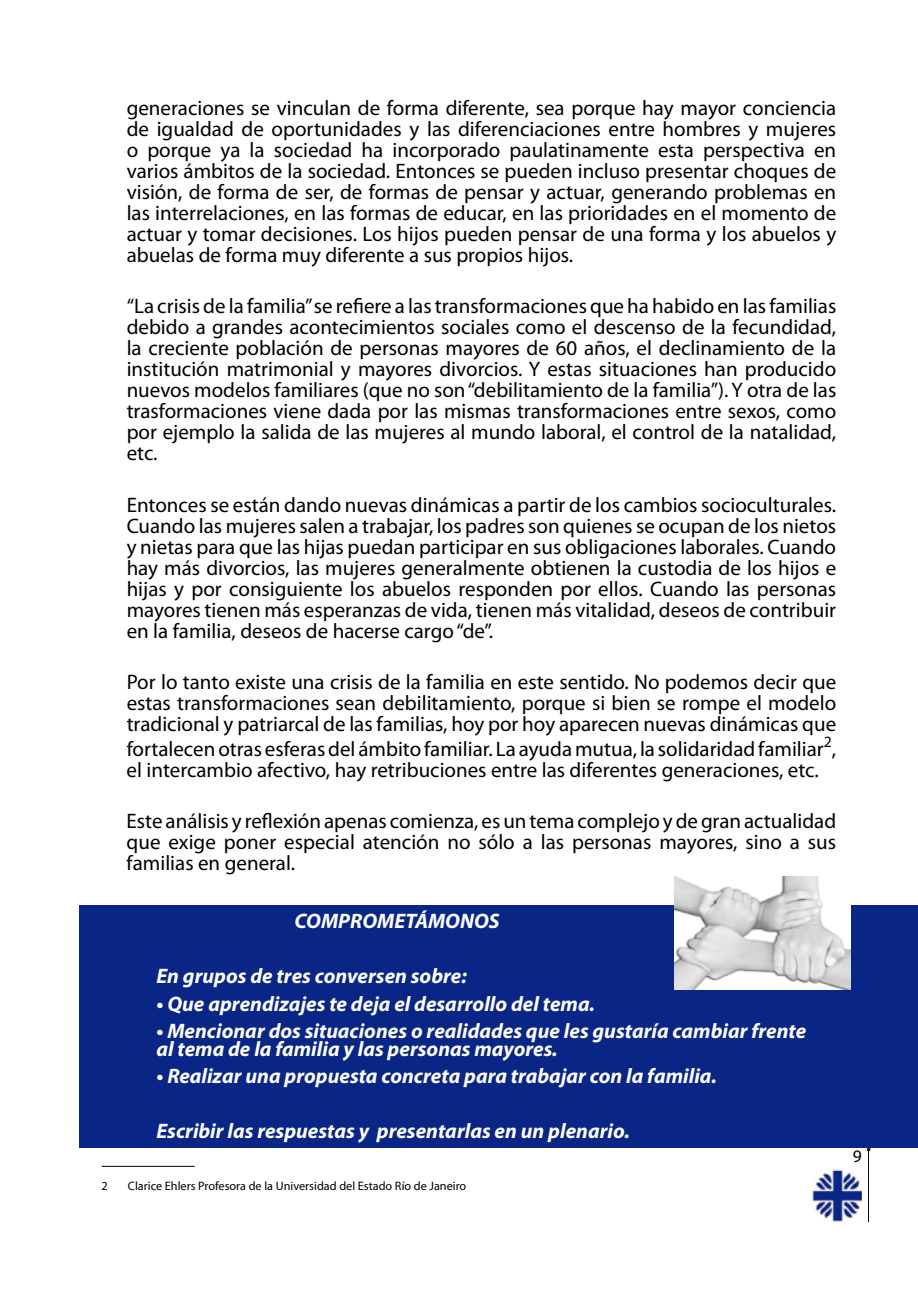
<style>
.page{position:relative;width:918px;height:1315px;background:#fff}
.page>*{position:absolute;margin:0;border:0;box-sizing:border-box;transform-origin:0 0}
.t1{font:21px/21px "Myriad Pro";color:#000;text-align:justify}
.t2{font:italic 700 21px/17.5px "Myriad Pro";color:#fff}
.t3{font:17.5px "Myriad Pro";color:#000}
.t4{font:12.25px "Myriad Pro";color:#000}
</style>
<div class="page">
<div style="left:865px;top:1146px;width:7px;height:76px;background:#000;opacity:.75"></div>
<div style="left:79px;top:905px;width:839px;height:242px;background:#092687"></div>
<img style="left:812px;top:1169px;width:50px;height:53px">
<hr style="left:102px;top:1166px;width:93px;height:1px;background:#000">
<img style="left:674px;top:876px;width:177px;height:113px">
<p class="t1" style="left:127px;top:97px;width:711px">generaciones se vinculan de forma diferente, sea porque hay mayor conciencia de igualdad de oportunidades y las diferenciaciones entre hombres y mujeres o porque ya la sociedad ha incorporado paulatinamente esta perspectiva en varios ámbitos de la sociedad. Entonces se pueden incluso presentar choques de visión, de forma de ser, de formas de pensar y actuar, generando problemas en las interrelaciones, en las formas de educar, en las prioridades en el momento de actuar y tomar decisiones. Los hijos pueden pensar de una forma y los abuelos y abuelas de forma muy diferente a sus propios hijos.</p>
<p class="t1" style="left:127px;top:295px;width:711px">“La crisis de la familia” se refiere a las transformaciones que ha habido en las familias debido a grandes acontecimientos sociales como el descenso de la fecundidad, la creciente población de personas mayores de 60 años, el declinamiento de la institución matrimonial y mayores divorcios. Y estas situaciones han producido nuevos modelos familiares (que no son “debilitamiento de la familia”). Y otra de las trasformaciones viene dada por las mismas transformaciones entre sexos, como por ejemplo la salida de las mujeres al mundo laboral, el control de la natalidad, etc.</p>
<p class="t1" style="left:127px;top:494px;width:711px">Entonces se están dando nuevas dinámicas a partir de los cambios socioculturales.<br>Cuando las mujeres salen a trabajar, los padres son quienes se ocupan de los nietos y nietas para que las hijas puedan participar en sus obligaciones laborales. Cuando hay más divorcios, las mujeres generalmente obtienen la custodia de los hijos e hijas y por consiguiente los abuelos responden por ellos. Cuando las personas mayores tienen más esperanzas de vida, tienen más vitalidad, deseos de contribuir en la familia, deseos de hacerse cargo “de”.</p>
<p class="t1" style="left:127px;top:671px;width:711px">Por lo tanto existe una crisis de la familia en este sentido. No podemos decir que estas transformaciones sean debilitamiento, porque si bien se rompe el modelo tradicional y patriarcal de las familias, hoy por hoy aparecen nuevas dinámicas que</p>
<p class="t1" style="left:127px;top:738px;width:711px">fortalecen otras esferas del ámbito familiar. La ayuda mutua, la solidaridad familiar<sup>2</sup>, el intercambio afectivo, hay retribuciones entre las diferentes generaciones, etc.</p>
<p class="t1" style="left:127px;top:810px;width:711px">Este análisis y reflexión apenas comienza, es un tema complejo y de gran actualidad que exige poner especial atención no sólo a las personas mayores, sino a sus familias en general.</p>
<p class="t2" style="left:294px;top:912px;width:206px">COMPROMETÁMONOS</p>
<p class="t2" style="left:156px;top:967px;width:312px">En grupos de tres conversen sobre:</p>
<p class="t2" style="left:156px;top:994px;width:440px">• Que aprendizajes te deja el desarrollo del tema.</p>
<p class="t2" style="left:156px;top:1021px;width:651px">• Mencionar dos situaciones o realidades que les gustaría cambiar frente al tema de la familia y las personas mayores.</p>
<p class="t2" style="left:156px;top:1066px;width:562px">• Realizar una propuesta concreta para trabajar con la familia.</p>
<p class="t2" style="left:156px;top:1121px;width:475px">Escribir las respuestas y presentarlas en un plenario.</p>
<p class="t4" style="left:102px;top:1178px;width:8px">2</p>
<p class="t4" style="left:128px;top:1178px;width:340px">Clarice Ehlers Profesora de la Universidad del Estado Río de Janeiro</p>
<p class="t3" style="left:853px;top:1145px;width:10px">9</p>
</div>
